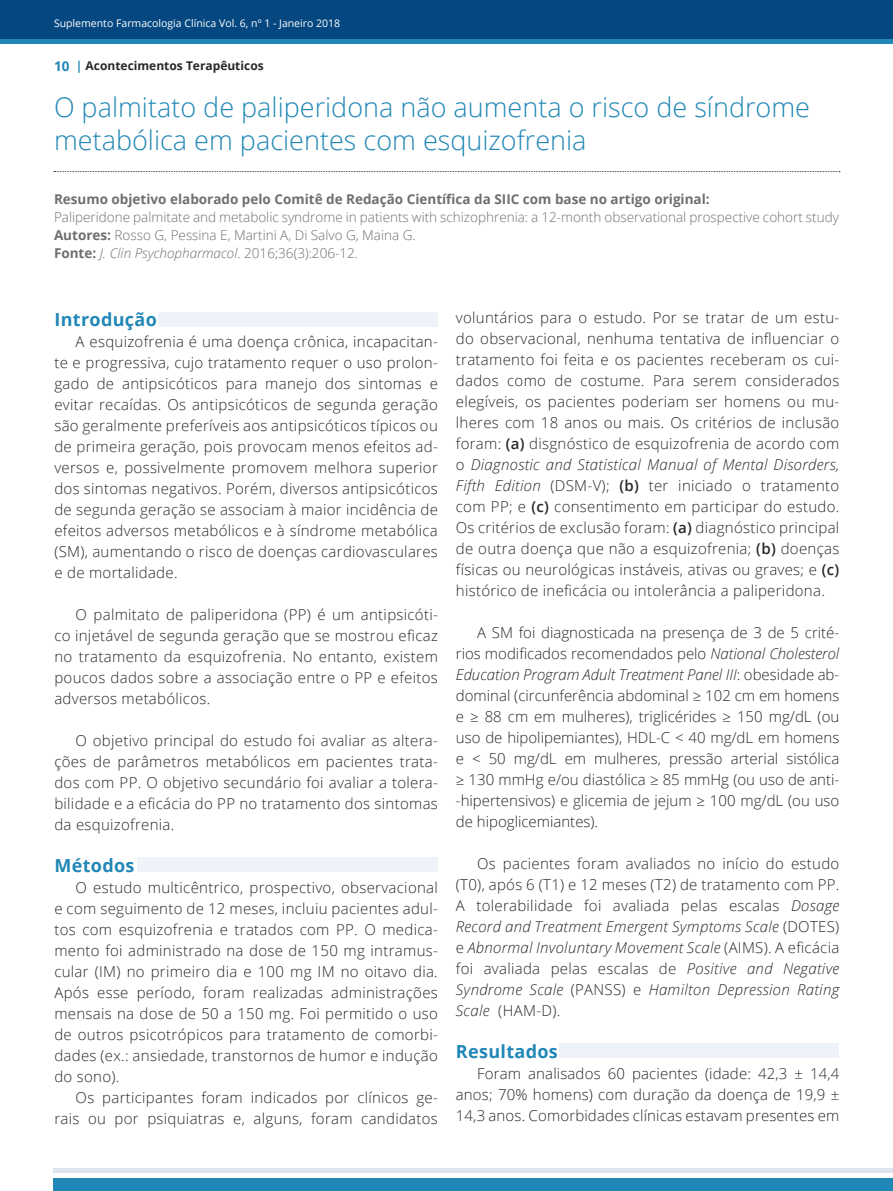
<style>
.page{position:relative;width:893px;height:1191px;background:#fff}
.page>*{position:absolute;margin:0;border:0;box-sizing:border-box;transform-origin:0 0}
.t1{font:300 27px/33px "Open Sans";color:#2187b6}
.t2{font:700 18px "Open Sans";letter-spacing:.02em;color:#2187b6}
.t3{font:300 15px/21px "Open Sans";letter-spacing:.02em;color:#282827;text-align:justify}
.t4{font:300 13.5px/18px "Open Sans";color:#706f6f}
.t5{font:700 13.5px "Open Sans";color:#706f6f}
.t6{font:700 12px "Open Sans";color:#282827}
.t7{font:10.5px "Open Sans";color:#fff}
.s1{font-size:13.5px;color:#2187b6}
.s2{color:#2187b6}
.s3{font-weight:700}
.s4{font-style:italic}
.s5{font-weight:600}
</style>
<div class="page">
<svg style="left:0;top:38px;width:893px;height:5px;fill:#2187b6"></svg>
<div style="left:53px;top:1178px;width:840px;height:13px;background:#2187b6"></div>
<hr style="left:53px;top:1168px;width:840px;height:4px;background:#dde5f1">
<div style="left:0;top:0;width:893px;height:38px;background:#044781"></div>
<div style="left:158px;top:312px;width:280px;height:15px;background:#eef2f9"></div>
<div style="left:137px;top:857px;width:301px;height:14px;background:#eef2f9"></div>
<div style="left:559px;top:1043px;width:280px;height:14px;background:#eef2f9"></div>
<svg style="left:54px;top:171px;width:786px;height:1px"></svg>
<p class="t7" style="left:54px;top:16px;width:288px">Suplemento Farmacologia Clínica Vol. 6, nº 1 - Janeiro 2018</p>
<p class="t6" style="left:54px;top:57px;width:211px"><span class="s1">10</span> <span class="s2">|</span> Acontecimentos Terapêuticos</p>
<h1 class="t1" style="left:54px;top:90px;width:757px">O palmitato de paliperidona não aumenta o risco de síndrome metabólica em pacientes com esquizofrenia</h1>
<p class="t5" style="left:54px;top:189px;width:657px">Resumo objetivo elaborado pelo Comitê de Redação Científica da SIIC com base no artigo original:</p>
<p class="t4" style="left:54px;top:207px;width:786px">Paliperidone palmitate and metabolic syndrome in patients with schizophrenia: a 12-month observational prospective cohort study<br><span class="s3">Autores:</span> Rosso G, Pessina E, Martini A, Di Salvo G, Maina G.<br><span class="s3">Fonte:</span> <span class="s4">J. Clin Psychopharmacol</span>. 2016;36(3):206-12.</p>
<p class="t2" style="left:54px;top:306px;width:104px">Introdução</p>
<p class="t3" style="left:54px;top:330px;width:385px;text-indent:21px">A esquizofrenia é uma doença crônica, incapacitan&shy;te e progressiva, cujo tratamento requer o uso prolon&shy;gado de antipsicóticos para manejo dos sintomas e evitar recaídas. Os antipsicóticos de segunda geração são geralmente preferíveis aos antipsicóticos típicos ou de primeira geração, pois provocam menos efeitos ad&shy;versos e, possivelmente promovem melhora superior dos sintomas negativos. Porém, diversos antipsicóticos de segunda geração se associam à maior incidência de efeitos adversos metabólicos e à síndrome metabólica (SM), aumentando o risco de doenças cardiovasculares e de mortalidade.</p>
<p class="t3" style="left:54px;top:603px;width:385px;text-indent:21px">O palmitato de paliperidona (PP) é um antipsicóti&shy;co injetável de segunda geração que se mostrou eficaz no tratamento da esquizofrenia. No entanto, existem poucos dados sobre a associação entre o PP e efeitos adversos metabólicos.</p>
<p class="t3" style="left:54px;top:729px;width:385px;text-indent:21px">O objetivo principal do estudo foi avaliar as altera&shy;ções de parâmetros metabólicos em pacientes trata&shy;dos com PP. O objetivo secundário foi avaliar a tolera&shy;bilidade e a eficácia do PP no tratamento dos sintomas da esquizofrenia.</p>
<p class="t2" style="left:54px;top:852px;width:82px">Métodos</p>
<p class="t3" style="left:54px;top:876px;width:385px;text-indent:21px">O estudo multicêntrico, prospectivo, observacional e com seguimento de 12 meses, incluiu pacientes adul&shy;tos com esquizofrenia e tratados com PP. O medica&shy;mento foi administrado na dose de 150 mg intramus&shy;cular (IM) no primeiro dia e 100 mg IM no oitavo dia.<br>Após esse período, foram realizadas administrações mensais na dose de 50 a 150 mg. Foi permitido o uso de outros psicotrópicos para tratamento de comorbi&shy;dades (ex.: ansiedade, transtornos de humor e indução do sono).</p>
<p class="t3" style="left:54px;top:1086px;width:385px;text-align:right">Os participantes foram indicados por clínicos ge&shy;rais ou por psiquiatras e, alguns, foram candidatos</p>
<p class="t3" style="left:456px;top:306px;width:385px">voluntários para o estudo. Por se tratar de um estu&shy;do observacional, nenhuma tentativa de influenciar o tratamento foi feita e os pacientes receberam os cui&shy;dados como de costume. Para serem considerados elegíveis, os pacientes poderiam ser homens ou mu&shy;lheres com 18 anos ou mais. Os critérios de inclusão foram: <span class="s5">(a)</span> disgnóstico de esquizofrenia de acordo com o <span class="s4">Diagnostic and Statistical Manual of Mental Disorders, Fifth Edition</span> (DSM-V); <span class="s5">(b)</span> ter iniciado o tratamento com PP; e <span class="s5">(c)</span> consentimento em participar do estudo.<br>Os critérios de exclusão foram: <span class="s5">(a)</span> diagnóstico principal de outra doença que não a esquizofrenia; <span class="s5">(b)</span> doenças físicas ou neurológicas instáveis, ativas ou graves; e <span class="s5">(c) </span>histórico de ineficácia ou intolerância a paliperidona.</p>
<p class="t3" style="left:456px;top:621px;width:385px;text-indent:21px">A SM foi diagnosticada na presença de 3 de 5 crité&shy;rios modificados recomendados pelo <span class="s4">National Cholesterol Education Program Adult Treatment Panel III</span>: obesidade ab&shy;dominal (circunferência abdominal ≥ 102 cm em homens e ≥ 88 cm em mulheres), triglicérides ≥ 150 mg/dL (ou uso de hipolipemiantes), HDL-C &lt; 40 mg/dL em homens e &lt; 50 mg/dL em mulheres, pressão arterial sistólica ≥ 130 mmHg e/ou diastólica ≥ 85 mmHg (ou uso de anti--hipertensivos) e glicemia de jejum ≥ 100 mg/dL (ou uso de hipoglicemiantes).</p>
<p class="t3" style="left:456px;top:852px;width:385px;text-indent:21px">Os pacientes foram avaliados no início do estudo (T0), após 6 (T1) e 12 meses (T2) de tratamento com PP.<br>A tolerabilidade foi avaliada pelas escalas <span class="s4">Dosage Record and Treatment Emergent Symptoms Scale</span> (DOTES) e <span class="s4">Abnormal Involuntary Movement Scale</span> (AIMS). A eficácia foi avaliada pelas escalas de <span class="s4">Positive and Negative Syndrome Scale</span> (PANSS) e <span class="s4">Hamilton Depression Rating Scale</span> (HAM-D).</p>
<p class="t2" style="left:456px;top:1038px;width:104px">Resultados</p>
<p class="t3" style="left:456px;top:1062px;width:385px;text-indent:21px">Foram analisados 60 pacientes (idade: 42,3 ± 14,4 anos; 70% homens) com duração da doença de 19,9 ± 14,3 anos. Comorbidades clínicas estavam presentes em</p>
</div>
